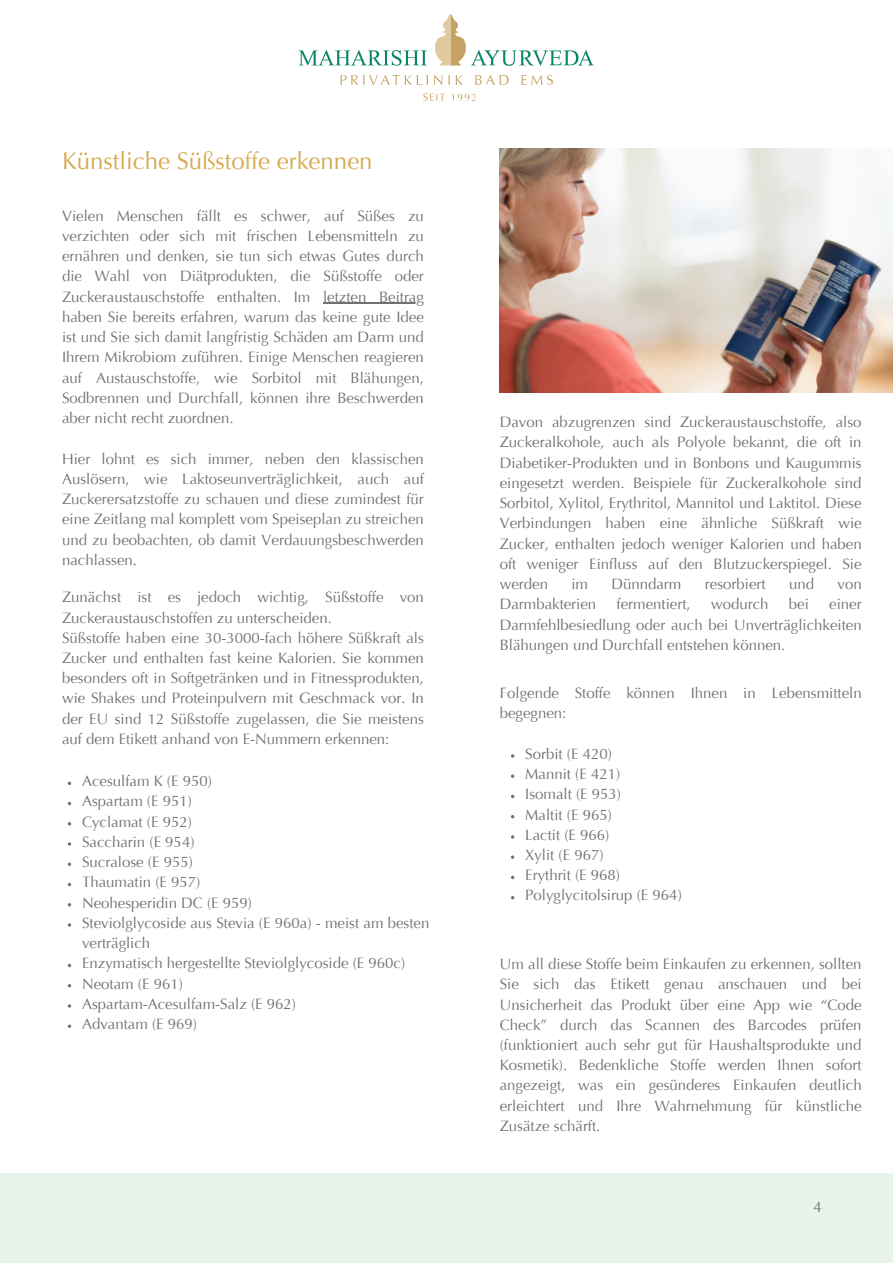
<style>
.page{position:relative;width:893px;height:1264px;background:#fff}
.page>*{position:absolute;margin:0;border:0;box-sizing:border-box;transform-origin:0 0}
.t1{font:24px "Optima";color:#d6a94d}
.t2{font:15px/20.2px "Optima LT Pro";color:#717070;text-align:justify}
.t3{font:15px "Optima";color:#717070}
</style>
<div class="page">
<svg style="left:340px;top:75px;width:88px;height:10px"></svg>
<svg style="left:434px;top:75px;width:8px;height:10px"></svg>
<svg style="left:448px;top:75px;width:15px;height:10px"></svg>
<svg style="left:475px;top:75px;width:33px;height:10px"></svg>
<svg style="left:521px;top:75px;width:32px;height:10px"></svg>
<svg style="left:423px;top:93px;width:22px;height:8px"></svg>
<svg style="left:451px;top:94px;width:24px;height:7px"></svg>
<svg style="left:298px;top:50px;width:129px;height:16px"></svg>
<svg style="left:435px;top:14px;width:159px;height:52px"></svg>
<div style="left:0;top:1173px;width:892px;height:89px;background:#e8f4e9"></div>
<img style="left:499px;top:148px;width:393px;height:244px">
<hr style="left:323px;top:303px;width:101px;height:1px;background:#717070">
<svg style="left:68px;top:781px;width:3px;height:4px"></svg>
<svg style="left:68px;top:862px;width:3px;height:4px"></svg>
<svg style="left:511px;top:774px;width:3px;height:4px"></svg>
<h1 class="t1" style="left:62px;top:147px;width:312px">Künstliche Süßstoffe erkennen</h1>
<p class="t2" style="left:62px;top:205px;width:363px">Vielen Menschen fällt es schwer, auf Süßes zu verzichten oder sich mit frischen Lebensmitteln zu ernähren und denken, sie tun sich etwas Gutes durch die Wahl von Diätprodukten, die Süßstoffe oder Zuckeraustauschstoffe enthalten. Im letzten Beitrag haben Sie bereits erfahren, warum das keine gute Idee ist und Sie sich damit langfristig Schäden am Darm und Ihrem Mikrobiom zuführen. Einige Menschen reagieren auf Austauschstoffe, wie Sorbitol mit Blähungen, Sodbrennen und Durchfall, können ihre Beschwerden aber nicht recht zuordnen.</p>
<p class="t2" style="left:62px;top:448px;width:363px">Hier lohnt es sich immer, neben den klassischen Auslösern, wie Laktoseunverträglichkeit, auch auf Zuckerersatzstoffe zu schauen und diese zumindest für eine Zeitlang mal komplett vom Speiseplan zu streichen und zu beobachten, ob damit Verdauungsbeschwerden nachlassen.</p>
<p class="t2" style="left:62px;top:587px;width:363px;text-align:left">Zunächst ist es jedoch wichtig, Süßstoffe von Zuckeraustauschstoffen zu unterscheiden.<br>Süßstoffe haben eine 30-3000-fach höhere Süßkraft als Zucker und enthalten fast keine Kalorien. Sie kommen besonders oft in Softgetränken und in Fitnessprodukten, wie Shakes und Proteinpulvern mit Geschmack vor. In der EU sind 12 Süßstoffe zugelassen, die Sie meistens auf dem Etikett anhand von E-Nummern erkennen:</p>
<p class="t2" style="left:82px;top:771px;width:349px;text-align:left">Acesulfam K (E 950)<br>Aspartam (E 951)<br>Cyclamat (E 952)<br>Saccharin (E 954)<br>Sucralose (E 955)<br>Thaumatin (E 957)<br>Neohesperidin DC (E 959)<br>Steviolglycoside aus Stevia (E 960a) - meist am besten verträglich<br>Enzymatisch hergestellte Steviolglycoside (E 960c)<br>Neotam (E 961)<br>Aspartam-Acesulfam-Salz (E 962)<br>Advantam (E 969)</p>
<p class="t2" style="left:499px;top:412px;width:363px">Davon abzugrenzen sind Zuckeraustauschstoffe, also Zuckeralkohole, auch als Polyole bekannt, die oft in Diabetiker-Produkten und in Bonbons und Kaugummis eingesetzt werden. Beispiele für Zuckeralkohole sind Sorbitol, Xylitol, Erythritol, Mannitol und Laktitol. Diese Verbindungen haben eine ähnliche Süßkraft wie Zucker, enthalten jedoch weniger Kalorien und haben oft weniger Einfluss auf den Blutzuckerspiegel. Sie werden</p>
<p class="t2" style="left:571px;top:574px;width:18px">im</p>
<p class="t2" style="left:611px;top:574px;width:71px">Dünndarm</p>
<p class="t2" style="left:704px;top:574px;width:62px">resorbiert</p>
<p class="t2" style="left:789px;top:574px;width:26px">und</p>
<p class="t2" style="left:837px;top:574px;width:26px">von</p>
<p class="t2" style="left:499px;top:594px;width:98px">Darmbakterien</p>
<p class="t2" style="left:616px;top:594px;width:76px">fermentiert,</p>
<p class="t2" style="left:711px;top:594px;width:59px">wodurch</p>
<p class="t2" style="left:788px;top:594px;width:21px">bei</p>
<p class="t2" style="left:499px;top:594px;width:363px;text-indent:329px">einer Darmfehlbesiedlung oder auch bei Unverträglichkeiten Blähungen und Durchfall entstehen können.</p>
<p class="t2" style="left:499px;top:683px;width:363px">Folgende Stoffe können Ihnen in Lebensmitteln begegnen:</p>
<p class="t2" style="left:525px;top:743px;width:158px;text-align:left">Sorbit (E 420)<br>Mannit (E 421)<br>Isomalt (E 953)<br>Maltit (E 965)<br>Lactit (E 966)<br>Xylit (E 967)<br>Erythrit (E 968)<br>Polyglycitolsirup (E 964)</p>
<p class="t2" style="left:499px;top:953px;width:363px">Um all diese Stoffe beim Einkaufen zu erkennen, sollten Sie sich das Etikett genau anschauen und bei Unsicherheit das Produkt über eine App wie “Code Check” durch das Scannen des Barcodes prüfen (funktioniert auch sehr gut für Haushaltsprodukte und Kosmetik). Bedenkliche Stoffe werden Ihnen sofort angezeigt, was ein gesünderes Einkaufen deutlich erleichtert und Ihre Wahrnehmung für künstliche Zusätze schärft.</p>
<p class="t3" style="left:813px;top:1197px;width:10px">4</p>
</div>
